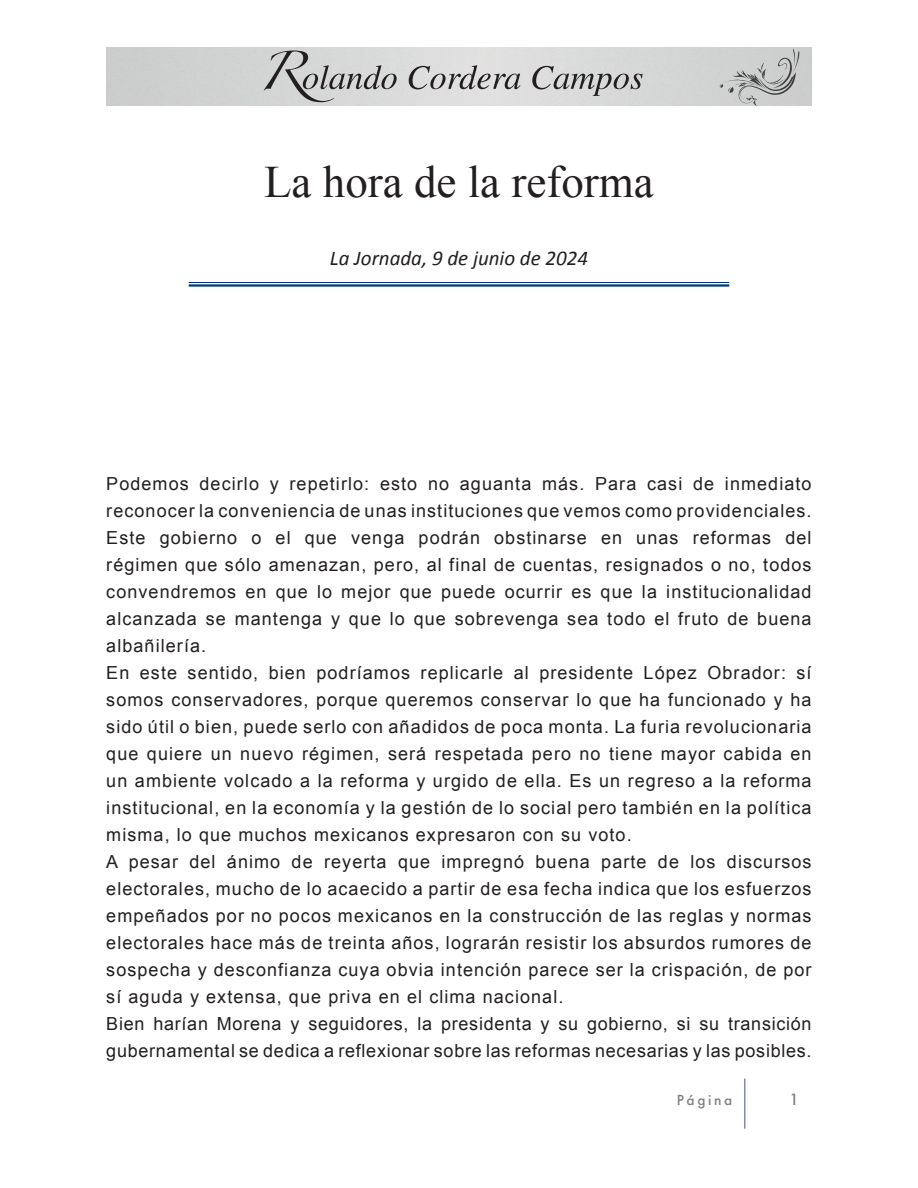
<style>
.page{position:relative;width:918px;height:1188px;background:#fff}
.page>*{position:absolute;margin:0;border:0;box-sizing:border-box;transform-origin:0 0}
.Título{font:45px "Times New Roman";color:#231f20}
.Fecha{font:italic 21px "Calibri";color:#231f20}
.Párrafo{font:18px/27px "Arial";letter-spacing:.06em;color:#231f20;text-align:justify}
.Párrafo-2{font:18px/27px "Arial";letter-spacing:.04em;color:#231f20}
.t1{font:500 15px "Futura";color:#7e8182}
.t2{font:500 13.5px "Futura";letter-spacing:.2em;color:#7e8182}
</style>
<div class="page">
<svg style="left:264px;top:51px;width:133px;height:51px;background:#bbbcbc"></svg>
<svg style="left:409px;top:65px;width:112px;height:24px;background:#b4b3b3"></svg>
<svg style="left:532px;top:66px;width:111px;height:30px;background:#b7b7b7"></svg>
<svg style="left:719px;top:49px;width:80px;height:57px;background:#bfc0c0"></svg>
<hr style="left:744px;top:1079px;width:1px;height:50px;background:#848ba0">
<hr style="left:189px;top:282px;width:540px;height:1px;background:#013a7a">
<hr style="left:189px;top:284px;width:540px;height:3px;background:#013a7a">
<p class="Título" style="left:264px;top:152px;width:391px">La hora de la reforma</p>
<p class="Fecha" style="left:330px;top:244px;width:260px">La Jornada, 9 de junio de 2024</p>
<p class="Párrafo" style="left:106px;top:470px;width:707px">Podemos decirlo y repetirlo: esto no aguanta más. Para casi de inmediato reconocer la conveniencia de unas instituciones que vemos como providenciales.<br>Este gobierno o el que venga podrán obstinarse en unas reformas del régimen que sólo amenazan, pero, al final de cuentas, resignados o no, todos convendremos en que lo mejor que puede ocurrir es que la institucionalidad alcanzada se mantenga y que lo que sobrevenga sea todo el fruto de buena albañilería.</p>
<p class="Párrafo" style="left:106px;top:659px;width:707px">En este sentido, bien podríamos replicarle al presidente López Obrador: sí somos conservadores, porque queremos conservar lo que ha funcionado y ha sido útil o bien, puede serlo con añadidos de poca monta. La furia revolucionaria que quiere un nuevo régimen, será respetada pero no tiene mayor cabida en un ambiente volcado a la reforma y urgido de ella. Es un regreso a la reforma institucional, en la economía y la gestión de lo social pero también en la política misma, lo que muchos mexicanos expresaron con su voto.</p>
<p class="Párrafo" style="left:106px;top:848px;width:707px">A pesar del ánimo de reyerta que impregnó buena parte de los discursos electorales, mucho de lo acaecido a partir de esa fecha indica que los esfuerzos empeñados por no pocos mexicanos en la construcción de las reglas y normas electorales hace más de treinta años, lograrán resistir los absurdos rumores de sospecha y desconfianza cuya obvia intención parece ser la crispación, de por sí aguda y extensa, que priva en el clima nacional.</p>
<p class="Párrafo-2" style="left:106px;top:1010px;width:707px">Bien harían Morena y seguidores, la presidenta y su gobierno, si su transición gubernamental se dedica a reflexionar sobre las reformas necesarias y las posibles.</p>
<p class="t2" style="left:677px;top:1091px;width:57px">Página</p>
<p class="t1" style="left:789px;top:1089px;width:11px">1</p>
</div>
